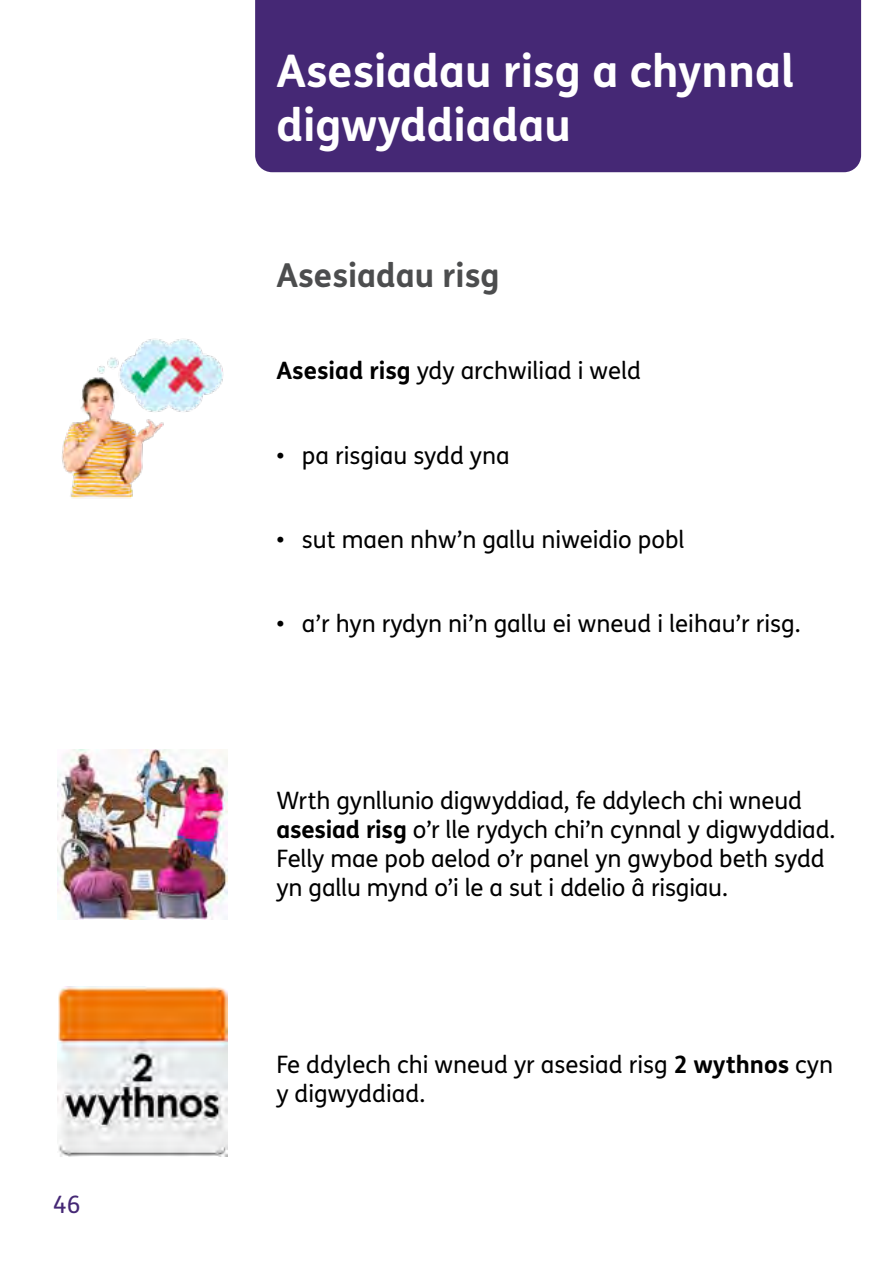
<style>
.page{position:relative;width:893px;height:1263px;background:#fff}
.page>*{position:absolute;margin:0;border:0;box-sizing:border-box;transform-origin:0 0}
.t1{font:700 45px/54px "FS Me Pro";color:#fff}
.t2{font:700 33px "FS Me Pro";color:#4c4d4e}
.Bodytext{font:24px/28.8px "FS Me Pro";color:#000}
.t3{font:24px "FS Me Pro";color:#452875}
.s1{font-weight:700}
</style>
<div class="page">
<div style="left:255px;top:0;width:606px;height:172px;background:#452875"></div>
<img style="left:62px;top:339px;width:161px;height:159px">
<img style="left:57px;top:986px;width:170px;height:171px">
<img style="left:57px;top:749px;width:170px;height:170px">
<p class="t3" style="left:53px;top:1188px;width:29px">46</p>
<h2 class="t1" style="left:276px;top:42px;width:520px">Asesiadau risg a chynnal digwyddiadau</h2>
<h3 class="t2" style="left:276px;top:250px;width:225px">Asesiadau risg</h3>
<p class="Bodytext" style="left:276px;top:356px;width:366px"><span class="s1">Asesiad risg</span> ydy archwiliad i weld</p>
<p class="Bodytext" style="left:276px;top:440px;width:235px">• pa risgiau sydd yna</p>
<p class="Bodytext" style="left:276px;top:524px;width:410px">• sut maen nhw’n gallu niweidio pobl</p>
<p class="Bodytext" style="left:276px;top:608px;width:526px">• a’r hyn rydyn ni’n gallu ei wneud i leihau’r risg.</p>
<p class="Bodytext" style="left:276px;top:786px;width:560px">Wrth gynllunio digwyddiad, fe ddylech chi wneud <span class="s1">asesiad risg</span> o’r lle rydych chi’n cynnal y digwyddiad.<br>Felly mae pob aelod o’r panel yn gwybod beth sydd yn gallu mynd o’i le a sut i ddelio â risgiau.</p>
<p class="Bodytext" style="left:276px;top:1050px;width:558px">Fe ddylech chi wneud yr asesiad risg <span class="s1">2 wythnos</span> cyn y digwyddiad.</p>
</div>
